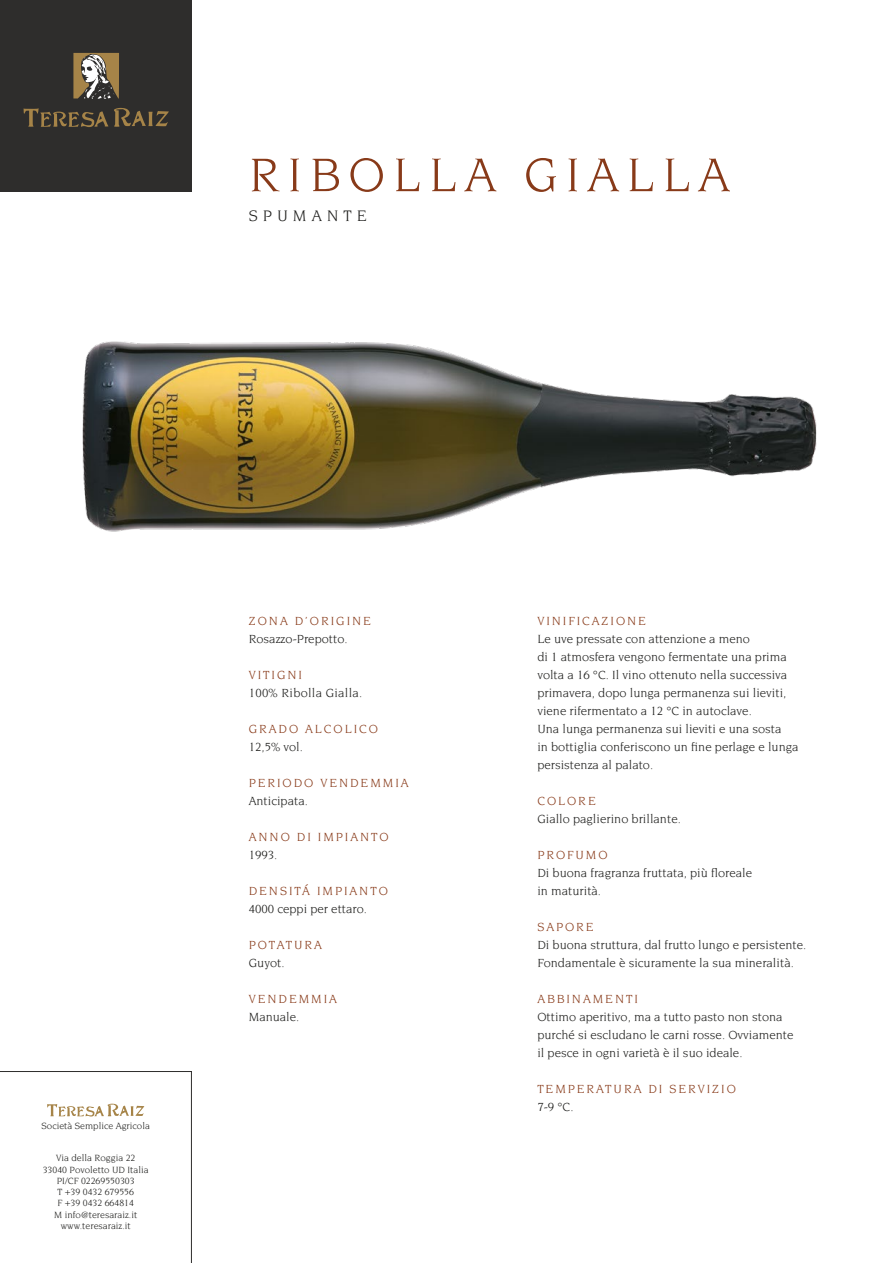
<style>
.page{position:relative;width:893px;height:1263px;background:#fff}
.page>*{position:absolute;margin:0;border:0;box-sizing:border-box;transform-origin:0 0}
.t1{font:51px "Novarese Std";letter-spacing:.15em;color:#883a19}
.t2{font:16.5px "Novarese Std";letter-spacing:.3em;color:#1d1d1b}
.t3{font:12.75px/18px "Novarese Std";color:#1d1d1b}
.t4{font:12.75px "Novarese Std";letter-spacing:.15em;color:#883a19}
.t5{font:12.75px "Novarese Std";letter-spacing:.02em;color:#1d1d1b}
.t6{font:9.75px/11.2px "Novarese Std";color:#1d1d1b;text-align:center}
</style>
<div class="page">
<div style="left:0;top:0;width:191px;height:191px;background:#2e2d2c"></div>
<svg style="left:24px;top:108px;width:145px;height:19px"></svg>
<svg style="left:73px;top:53px;width:46px;height:46px"></svg>
<svg style="left:0;top:1071px;width:192px;height:192px"></svg>
<img style="left:82px;top:341px;width:735px;height:191px">
<h1 class="t1" style="left:249px;top:147px;width:482px">RIBOLLA GIALLA</h1>
<p class="t2" style="left:249px;top:207px;width:120px">SPUMANTE</p>
<p class="t6" style="left:42px;top:1120px;width:110px">Società Semplice Agricola</p>
<p class="t6" style="left:43px;top:1152px;width:107px">Via della Roggia 22<br>33040 Povoletto UD Italia<br>PI/CF 02269550303<br>T +39 0432 679556<br>F +39 0432 664814<br>M info@teresaraiz.it www.teresaraiz.it</p>
<p class="t4" style="left:249px;top:614px;width:124px">ZONA D’ORIGINE</p>
<p class="t3" style="left:249px;top:630px;width:100px">Rosazzo-Prepotto.</p>
<p class="t4" style="left:249px;top:668px;width:55px">VITIGNI</p>
<p class="t5" style="left:249px;top:686px;width:115px">100% Ribolla Gialla.</p>
<p class="t4" style="left:249px;top:722px;width:131px">GRADO ALCOLICO</p>
<p class="t3" style="left:249px;top:738px;width:56px">12,5% vol.</p>
<p class="t4" style="left:249px;top:776px;width:161px">PERIODO VENDEMMIA</p>
<p class="t3" style="left:249px;top:792px;width:61px">Anticipata.</p>
<p class="t4" style="left:249px;top:830px;width:141px">ANNO DI IMPIANTO</p>
<p class="t3" style="left:249px;top:846px;width:30px">1993.</p>
<p class="t4" style="left:249px;top:884px;width:141px">DENSITÁ IMPIANTO</p>
<p class="t3" style="left:249px;top:900px;width:120px">4000 ceppi per ettaro.</p>
<p class="t4" style="left:249px;top:938px;width:75px">POTATURA</p>
<p class="t3" style="left:249px;top:954px;width:37px">Guyot.</p>
<p class="t4" style="left:249px;top:992px;width:90px">VENDEMMIA</p>
<p class="t3" style="left:249px;top:1008px;width:52px">Manuale.</p>
<p class="t4" style="left:537px;top:614px;width:110px">VINIFICAZIONE</p>
<p class="t3" style="left:537px;top:630px;width:263px">Le uve pressate con attenzione a meno<br>di 1 atmosfera vengono fermentate una prima volta a 16 °C. Il vino ottenuto nella successiva primavera, dopo lunga permanenza sui lieviti, viene rifermentato a 12 °C in autoclave.<br>Una lunga permanenza sui lieviti e una sosta<br>in bottiglia conferiscono un fine perlage e lunga persistenza al palato.</p>
<p class="t4" style="left:537px;top:794px;width:60px">COLORE</p>
<p class="t3" style="left:537px;top:810px;width:145px">Giallo paglierino brillante.</p>
<p class="t4" style="left:537px;top:848px;width:72px">PROFUMO</p>
<p class="t3" style="left:537px;top:864px;width:216px">Di buona fragranza fruttata, più floreale in maturità.</p>
<p class="t4" style="left:537px;top:920px;width:58px">SAPORE</p>
<p class="t3" style="left:537px;top:936px;width:271px">Di buona struttura, dal frutto lungo e persistente.<br>Fondamentale è sicuramente la sua mineralità.</p>
<p class="t4" style="left:537px;top:992px;width:102px">ABBINAMENTI</p>
<p class="t3" style="left:537px;top:1008px;width:258px">Ottimo aperitivo, ma a tutto pasto non stona purché si escludano le carni rosse. Ovviamente il pesce in ogni varietà è il suo ideale.</p>
<p class="t4" style="left:537px;top:1082px;width:200px">TEMPERATURA DI SERVIZIO</p>
<p class="t3" style="left:537px;top:1098px;width:38px">7-9 °C.</p>
</div>
